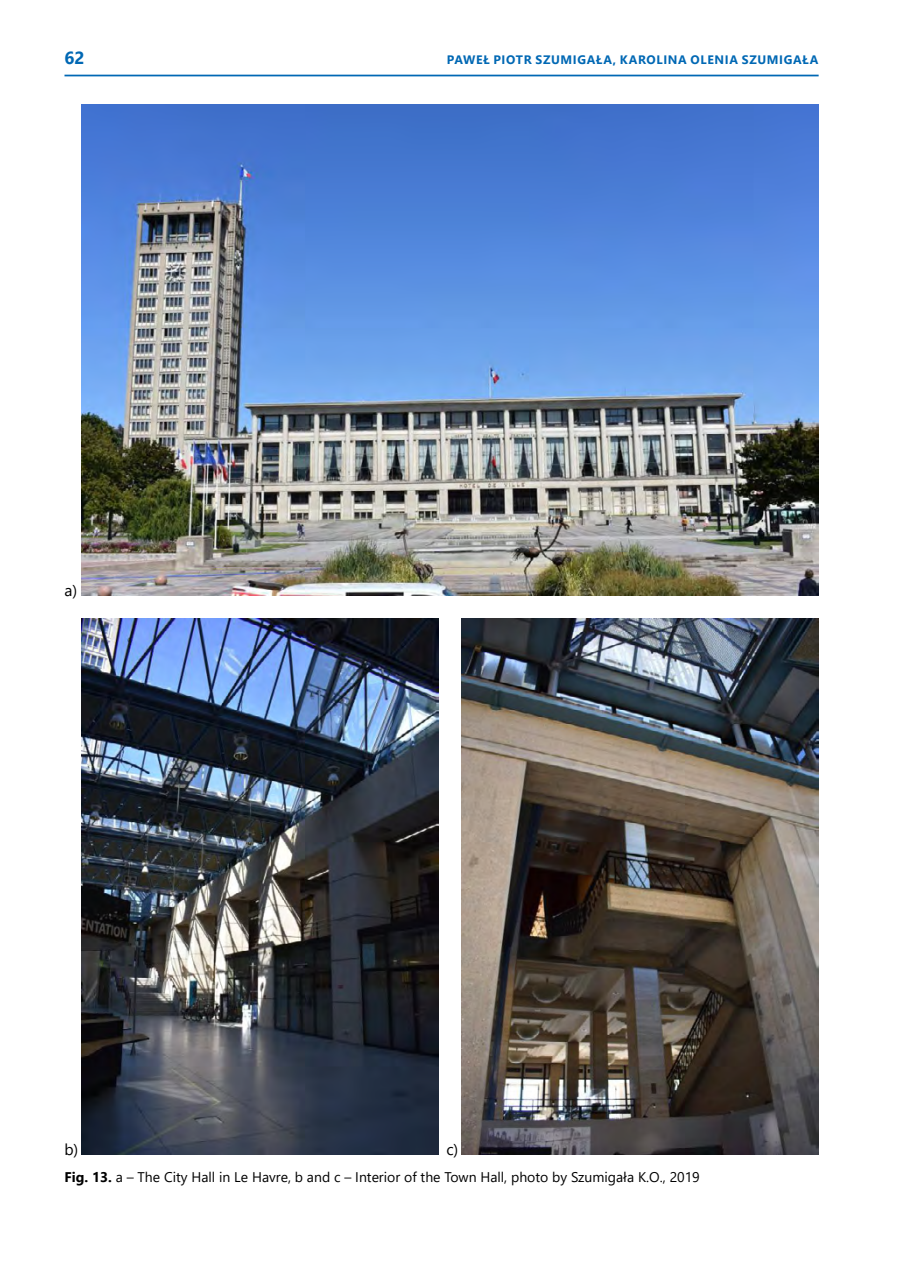
<style>
.page{position:relative;width:903px;height:1275px;background:#fff}
.page>*{position:absolute;margin:0;border:0;box-sizing:border-box;transform-origin:0 0}
.t1{font:700 17.5px "Segoe UI";color:#0068b4}
.t2{font:15.75px "Segoe UI";color:#000}
.t3{font:14px "Segoe UI";color:#000}
.t4{font:700 12.25px "Segoe UI";letter-spacing:.055em;color:#0068b4}
.s1{font-weight:700}
</style>
<div class="page">
<hr style="left:64px;top:75px;width:755px;height:1px;background:#0068b4">
<img style="left:82px;top:104px;width:737px;height:492px">
<img style="left:82px;top:619px;width:357px;height:535px">
<img style="left:461px;top:619px;width:358px;height:535px">
<p class="t1" style="left:64px;top:42px;width:22px">62</p>
<p class="t4" style="left:447px;top:49px;width:371px">PAWEŁ PIOTR SZUMIGAŁA, KAROLINA OLEN IA SZUMIGAŁA</p>
<p class="t2" style="left:64px;top:575px;width:14px">a)</p>
<p class="t2" style="left:64px;top:1134px;width:15px">b)</p>
<p class="t2" style="left:446px;top:1134px;width:13px">c)</p>
<p class="t3" style="left:64px;top:1164px;width:637px"><span class="s1">FIG. 13.</span> a – The City Hall in Le Havre, b and c – Interior of the Town Hall, photo by Szumigała K.O., 2019</p>
</div>
